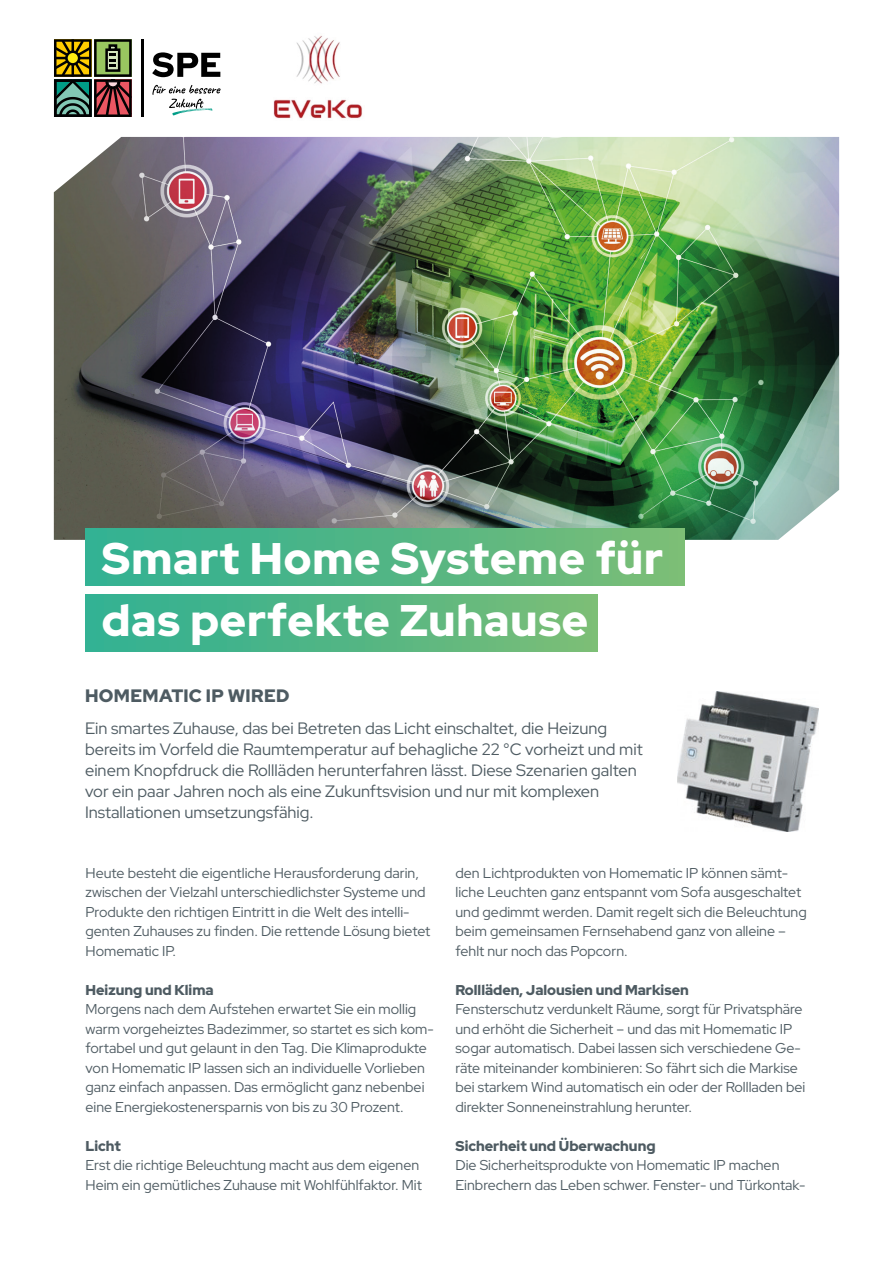
<style>
.page{position:relative;width:893px;height:1263px;background:#fff}
.page>*{position:absolute;margin:0;border:0;box-sizing:border-box;transform-origin:0 0}
.Strapline{font:900 44.25px/62.7px "Red Hat Display";letter-spacing:.02em;color:#fff}
.t1{font:900 18px "Red Hat Display";letter-spacing:.02em;color:#4e5b62}
.t2{font:16.5px/21px "Red Hat Display";color:#4e5b62}
.t3{font:14.25px/19.5px "Red Hat Display";color:#4e5b62}
.t4{font:900 14.25px "Red Hat Display";color:#4e5b62}
</style>
<div class="page">
<img style="left:54px;top:137px;width:785px;height:403px">
<div style="left:85px;top:528px;width:600px;height:57px;background:linear-gradient(to right,#2eb093,#7abd76)"></div>
<div style="left:86px;top:594px;width:511px;height:57px;background:linear-gradient(to right,#2eb093,#7abd76)"></div>
<img style="left:677px;top:691px;width:141px;height:141px">
<img style="left:273px;top:35px;width:89px;height:84px">
<svg style="left:152px;top:52px;width:68px;height:25px"></svg>
<hr style="left:141px;top:39px;width:3px;height:78px;background:#000">
<svg style="left:152px;top:85px;width:69px;height:31px"></svg>
<svg style="left:54px;top:39px;width:78px;height:78px;background:#66603c"></svg>
<p class="Strapline" style="left:102px;top:526px;width:563px">Smart Home Systeme für das perfekte Zuhause</p>
<p class="t1" style="left:85px;top:684px;width:206px">HOMEMATIC IP WIRED</p>
<p class="t2" style="left:85px;top:717px;width:559px">Ein smartes Zuhause, das bei Betreten das Licht einschaltet, die Heizung bereits im Vorfeld die Raumtemperatur auf behagliche 22 °C vorheizt und mit einem Knopfdruck die Rollläden herunterfahren lässt. Diese Szenarien galten vor ein paar Jahren noch als eine Zukunftsvision und nur mit komplexen Installationen umsetzungsfähig.</p>
<p class="t3" style="left:85px;top:863px;width:346px">Heute besteht die eigentliche Herausforderung darin, zwischen der Vielzahl unterschiedlichster Systeme und Produkte den richtigen Eintritt in die Welt des intelli&shy;genten Zuhauses zu finden. Die rettende Lösung bietet Homematic IP.</p>
<p class="t4" style="left:85px;top:980px;width:130px">Heizung und Klima</p>
<p class="t3" style="left:85px;top:999px;width:350px">Morgens nach dem Aufstehen erwartet Sie ein mollig warm vorgeheiztes Badezimmer, so startet es sich kom&shy;fortabel und gut gelaunt in den Tag. Die Klimaprodukte von Homematic IP lassen sich an individuelle Vorlieben ganz einfach anpassen. Das ermöglicht ganz nebenbei eine Energiekostenersparnis von bis zu 30 Prozent.</p>
<p class="t4" style="left:85px;top:1136px;width:37px">Licht</p>
<p class="t3" style="left:85px;top:1155px;width:338px">Erst die richtige Beleuchtung macht aus dem eigenen<br>Heim ein gemütliches Zuhause mit Wohlfühlfaktor. Mit</p>
<p class="t3" style="left:455px;top:863px;width:353px">den Lichtprodukten von Homematic IP können sämt&shy;liche Leuchten ganz entspannt vom Sofa ausgeschaltet und gedimmt werden. Damit regelt sich die Beleuchtung beim gemeinsamen Fernsehabend ganz von alleine – fehlt nur noch das Popcorn.</p>
<p class="t4" style="left:455px;top:980px;width:235px">Rollläden, Jalousien und Markisen</p>
<p class="t3" style="left:455px;top:999px;width:351px">Fensterschutz verdunkelt Räume, sorgt für Privatsphäre und erhöht die Sicherheit – und das mit Homematic IP sogar automatisch. Dabei lassen sich verschiedene Ge&shy;räte miteinander kombinieren: So fährt sich die Markise bei starkem Wind automatisch ein oder der Rollladen bei direkter Sonneneinstrahlung herunter.</p>
<p class="t4" style="left:455px;top:1136px;width:202px">Sicherheit und Überwachung</p>
<p class="t3" style="left:455px;top:1155px;width:351px">Die Sicherheitsprodukte von Homematic IP machen<br>Einbrechern das Leben schwer. Fenster- und Türkontak-</p>
</div>
